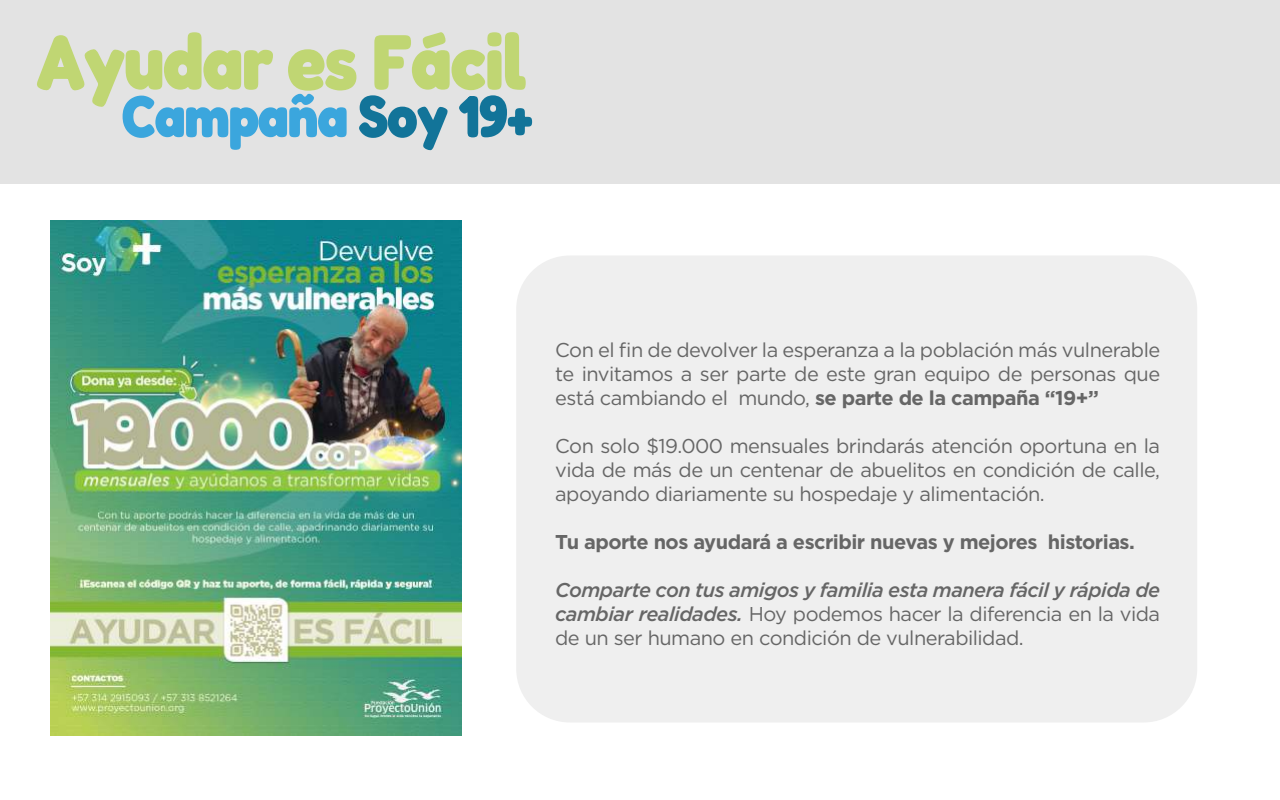
<style>
.page{position:relative;width:1280px;height:800px;background:#fff}
.page>*{position:absolute;margin:0;border:0;box-sizing:border-box;transform-origin:0 0}
.t1{font:700 semi-condensed 78px "Fredoka";letter-spacing:-.025em;color:#c0d673}
.t2{font:700 semi-condensed 59px "Fredoka";letter-spacing:-.025em;color:#3ba6dd}
.t3{font:20px/24px "Gotham";letter-spacing:-.025em;color:#666;text-align:justify}
.t4{font:700 20px "Gotham";letter-spacing:-.025em;color:#666}
.s1{color:#127499}
.s2{font-weight:700}
.s3{font-weight:500;font-style:italic}
</style>
<div class="page">
<div style="left:0;top:0;width:1280px;height:184px;background:#e3e3e3"></div>
<div style="left:516px;top:256px;width:681px;height:466px;background:#efefef;border-radius:54px"></div>
<img style="left:50px;top:220px;width:411px;height:515px">
<h1 class="t1" style="left:36px;top:12px;width:492px">Ayudar es Fácil</h1>
<h2 class="t2" style="left:121px;top:78px;width:414px">Campaña <span class="s1">Soy 19+</span></h2>
<p class="t3" style="left:555px;top:337px;width:607px">Con el fin de devolver la esperanza a la población más vulnerable te invitamos a ser parte de este gran equipo de personas que está cambiando el mundo, <span class="s2">se parte de la campaña “19+”</span></p>
<p class="t3" style="left:555px;top:433px;width:606px">Con solo $19.000 mensuales brindarás atención oportuna en la vida de más de un centenar de abuelitos en condición de calle, apoyando diariamente su hospedaje y alimentación.</p>
<p class="t4" style="left:555px;top:529px;width:581px">Tu aporte nos ayudará a escribir nuevas y mejores historias.</p>
<p class="t3" style="left:555px;top:577px;width:607px"><span class="s3">Comparte con tus amigos y familia esta manera fácil y rápida de cambiar realidades.</span> Hoy podemos hacer la diferencia en la vida de un ser humano en condición de vulnerabilidad.</p>
</div>
